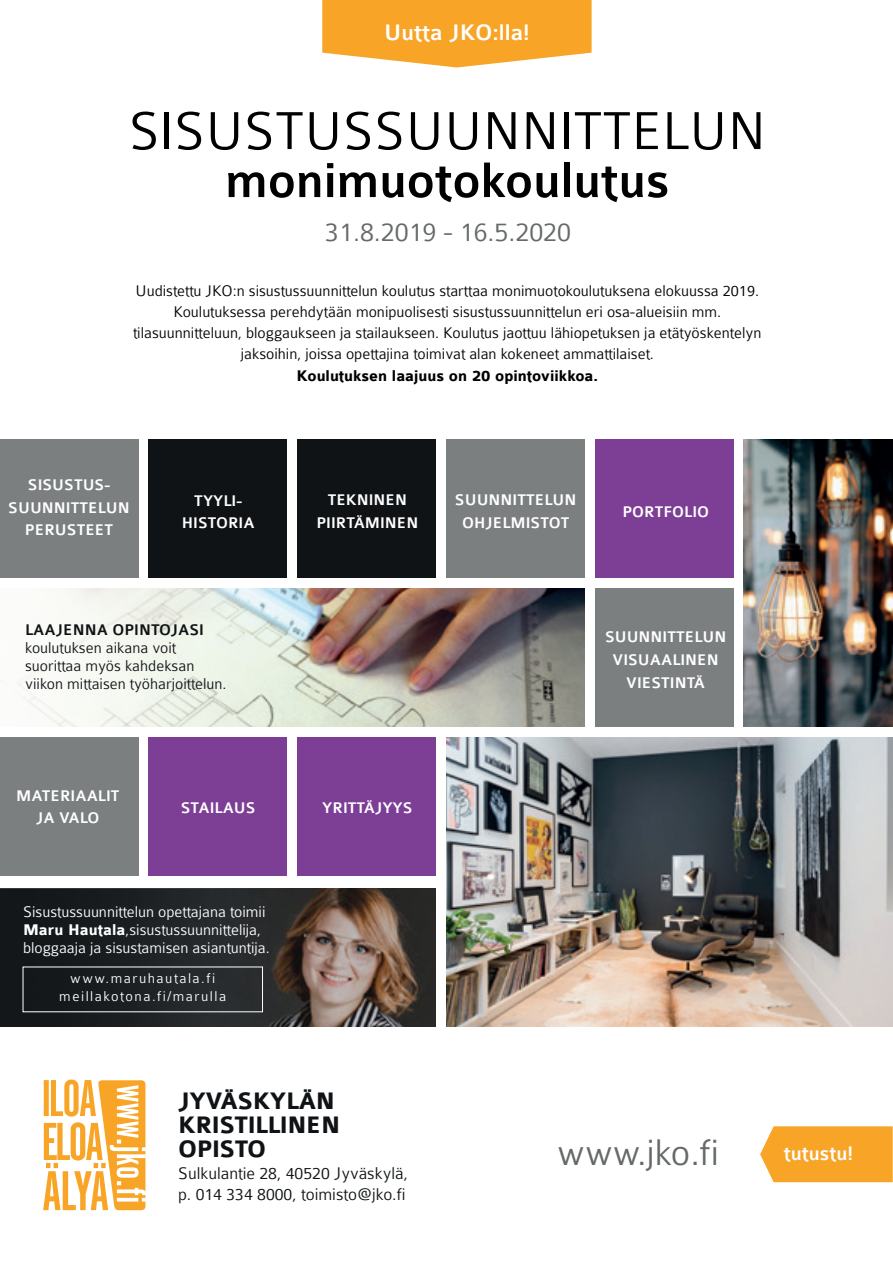
<style>
.page{position:relative;width:893px;height:1263px;background:#fff}
.page>*{position:absolute;margin:0;border:0;box-sizing:border-box;transform-origin:0 0}
.t1{font:300 57px "Colaborate";color:#000001}
.t2{font:500 52.5px "Colaborate";color:#000001}
.t3{font:300 39px "Colaborate";color:#656968}
.t4{font:300 28.5px "Colaborate";color:#656968}
.t5{font:700 25.5px/24px "Colaborate";letter-spacing:-.02em;color:#101315}
.t6{font:500 24px "Colaborate";color:#fff}
.t7{font:500 21px "Colaborate";color:#fff}
.t8{font:300 18px/21.6px "Colaborate";color:#101315}
.t9{font:300 16.5px/21px "Colaborate";color:#000001;text-align:center}
.t10{font:500 16.5px/22.5px "Colaborate";color:#fff;text-align:center}
.t11{font:300 16.5px/18px "Colaborate";color:#fff}
.t12{font:300 16.5px/18px "Colaborate";color:#101315}
.t13{font:700 16.5px "Colaborate";color:#000001}
.t14{font:500 16.5px "Colaborate";color:#101315}
.t15{font:300 15px/18px "Colaborate";letter-spacing:.1em;color:#fff;text-align:center}
.s1{font-weight:700}
</style>
<div class="page">
<img style="left:0;top:888px;width:436px;height:139px">
<svg style="left:0;top:889px;width:417px;height:138px;background:#393533"></svg>
<svg style="left:322px;top:0;width:270px;height:67px;background:#f8ad3d"></svg>
<svg style="left:43px;top:1079px;width:102px;height:131px"></svg>
<div style="left:595px;top:439px;width:138px;height:138px;background:#7d3e96"></div>
<div style="left:298px;top:737px;width:138px;height:138px;background:#7d3e96"></div>
<img style="left:446px;top:737px;width:447px;height:290px">
<img style="left:744px;top:439px;width:149px;height:287px">
<img style="left:477px;top:588px;width:108px;height:138px">
<div style="left:595px;top:588px;width:138px;height:138px;background:#7c7f80"></div>
<div style="left:0;top:737px;width:138px;height:138px;background:#7c7f80"></div>
<div style="left:298px;top:439px;width:138px;height:138px;background:#101315"></div>
<div style="left:446px;top:439px;width:139px;height:138px;background:#7c7f80"></div>
<div style="left:0;top:439px;width:138px;height:138px;background:#7c7f80"></div>
<div style="left:149px;top:737px;width:138px;height:138px;background:#7d3e96"></div>
<div style="left:149px;top:439px;width:138px;height:138px;background:#101315"></div>
<svg style="left:760px;top:1126px;width:133px;height:56px;background:#f8a933"></svg>
<img style="left:17px;top:588px;width:460px;height:139px">
<h3 class="t6" style="left:384px;top:19px;width:147px">Uutta JKO:lla!</h3>
<h1 class="t1" style="left:129px;top:101px;width:639px">SISUSTUSSUUNNITTELUN</h1>
<h2 class="t2" style="left:225px;top:153px;width:446px">monimuotokoulutus</h2>
<h3 class="t4" style="left:325px;top:217px;width:247px">31.8.2019 - 16.5.2020</h3>
<p class="t9" style="left:133px;top:280px;width:630px">Uudistettu JKO:n sisustussuunnittelun koulutus starttaa monimuotokoulutuksena elokuussa 2019.<br>Koulutuksessa perehdytään monipuolisesti sisustussuunnittelun eri osa-alueisiin mm. tilasuunnitteluun, bloggaukseen ja stailaukseen. Koulutus jaottuu lähiopetuksen ja etätyöskentelyn jaksoihin, joissa opettajina toimivat alan kokeneet ammattilaiset.</p>
<p class="t13" style="left:296px;top:367px;width:303px">Koulutuksen laajuus on 20 opintoviikkoa.</p>
<p class="t10" style="left:8px;top:474px;width:123px">SISUSTUS-<br>SUUNNITTELUN<br>PERUSTEET</p>
<p class="t10" style="left:182px;top:489px;width:74px">TYYLI-<br>HISTORIA</p>
<p class="t10" style="left:316px;top:489px;width:104px">TEKNINEN<br>PIIRTÄMINEN</p>
<p class="t14" style="left:25px;top:621px;width:180px">LAAJENNA OPINTOJASI</p>
<p class="t12" style="left:25px;top:639px;width:203px">koulutuksen aikana voit suorittaa myös kahdeksan viikon mittaisen työharjoittelun.</p>
<p class="t10" style="left:455px;top:489px;width:123px">SUUNNITTELUN<br>OHJELMISTOT</p>
<p class="t10" style="left:622px;top:501px;width:88px">PORTFOLIO</p>
<p class="t10" style="left:605px;top:626px;width:123px">SUUNNITTELUN<br>VISUAALINEN<br>VIESTINTÄ</p>
<p class="t10" style="left:16px;top:785px;width:105px">MATERIAALIT<br>JA VALO</p>
<p class="t10" style="left:181px;top:797px;width:76px">STAILAUS</p>
<p class="t11" style="left:23px;top:903px;width:248px">Sisustussuunnittelun opettajana toimii<br><span class="s1">Maru Hautala</span>,sisustussuunnittelija, bloggaaja ja sisustamisen asiantuntija.</p>
<p class="t15" style="left:59px;top:970px;width:168px">www.maruhautala.fi meillakotona.fi/marulla</p>
<p class="t10" style="left:322px;top:797px;width:92px">YRITTÄJYYS</p>
<h3 class="t5" style="left:178px;top:1090px;width:164px">JYVÄSKYLÄN<br>KRISTILLINEN<br>OPISTO</h3>
<p class="t8" style="left:178px;top:1162px;width:232px">Sulkulantie 28, 40520 Jyväskylä, p. 014 334 8000, toimisto@jko.fi</p>
<h3 class="t3" style="left:557px;top:1132px;width:163px">www.jko.fi</h3>
<p class="t7" style="left:784px;top:1142px;width:71px">tutustu!</p>
</div>
